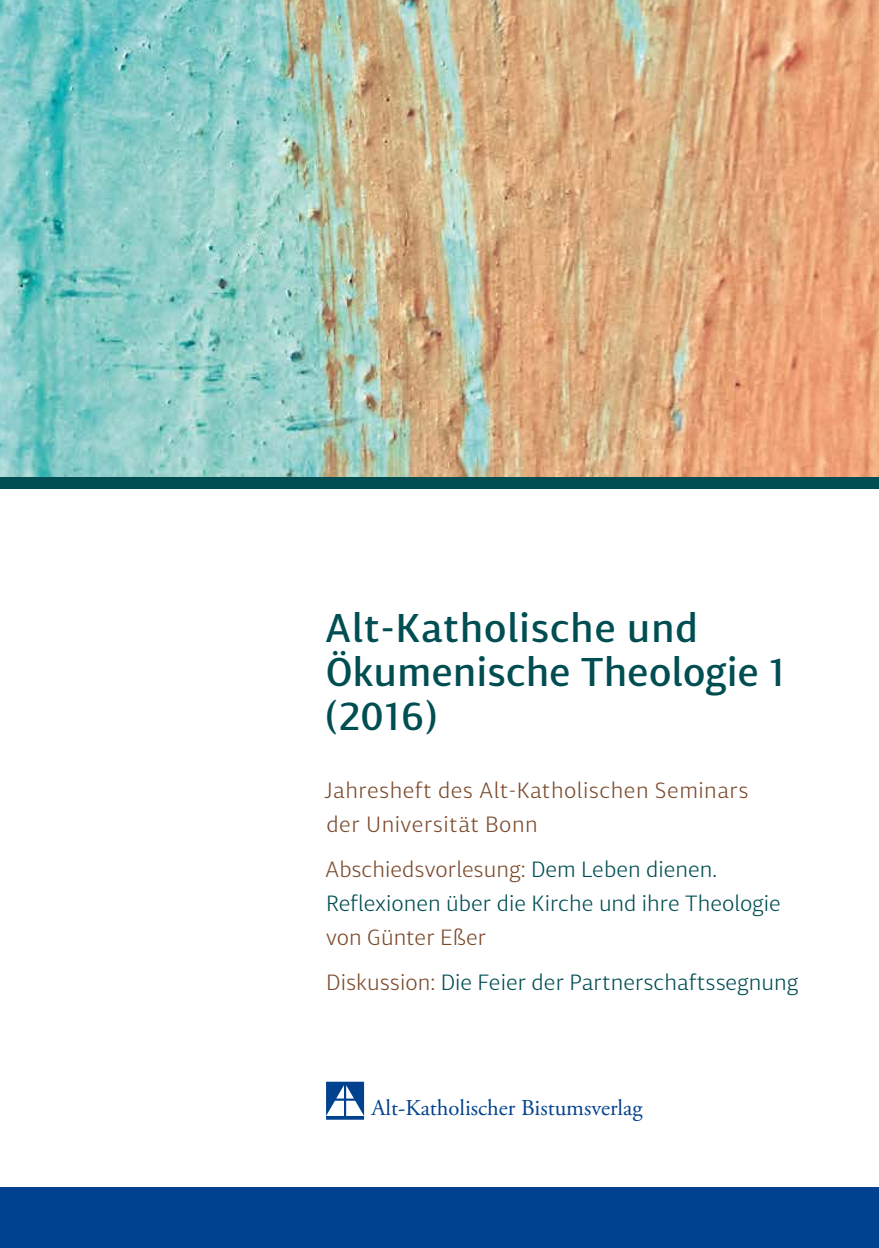
<style>
.page{position:relative;width:879px;height:1248px;background:#fff}
.page>*{position:absolute;margin:0;border:0;box-sizing:border-box;transform-origin:0 0}
.t1{font:500 40px/44px "Diaria Sans Pro";letter-spacing:.01em;color:#004e52}
.t2{font:22.6px "Adobe Garamond Pro";color:#00428f}
.t3{font:300 22px/34px "Diaria Sans Pro";color:#004e52}
.t4{font:300 22px/34px "Diaria Sans Pro";letter-spacing:.02em;color:#7c4b2d}
.s1{color:#7c4b2d}
</style>
<div class="page">
<div style="left:0;top:1186px;width:879px;height:61px;background:#00428f"></div>
<img style="left:0;top:0;width:879px;height:477px">
<div style="left:0;top:477px;width:879px;height:11px;background:#004e52"></div>
<svg style="left:326px;top:1081px;width:38px;height:38px"></svg>
<h1 class="t1" style="left:325px;top:604px;width:461px">Alt-Katholische und<br>Ökumenische Theologie 1 (2016)</h1>
<p class="t4" style="left:323px;top:772px;width:427px">Jahresheft des Alt-Katholischen Seminars der Universität Bonn</p>
<p class="t3" style="left:325px;top:851px;width:457px"><span class="s1">Abschiedsvorlesung:</span> Dem Leben dienen.<br>Reflexionen über die Kirche und ihre Theologie</p>
<p class="t3" style="left:326px;top:914px;width:474px;line-height:45.4px"><span class="s1">von Günter Eßer<br>Diskussion:</span> Die Feier der Partnerschaftssegnung</p>
<p class="t2" style="left:371px;top:1093px;width:273px">Alt-Katholischer Bistumsverlag</p>
</div>
